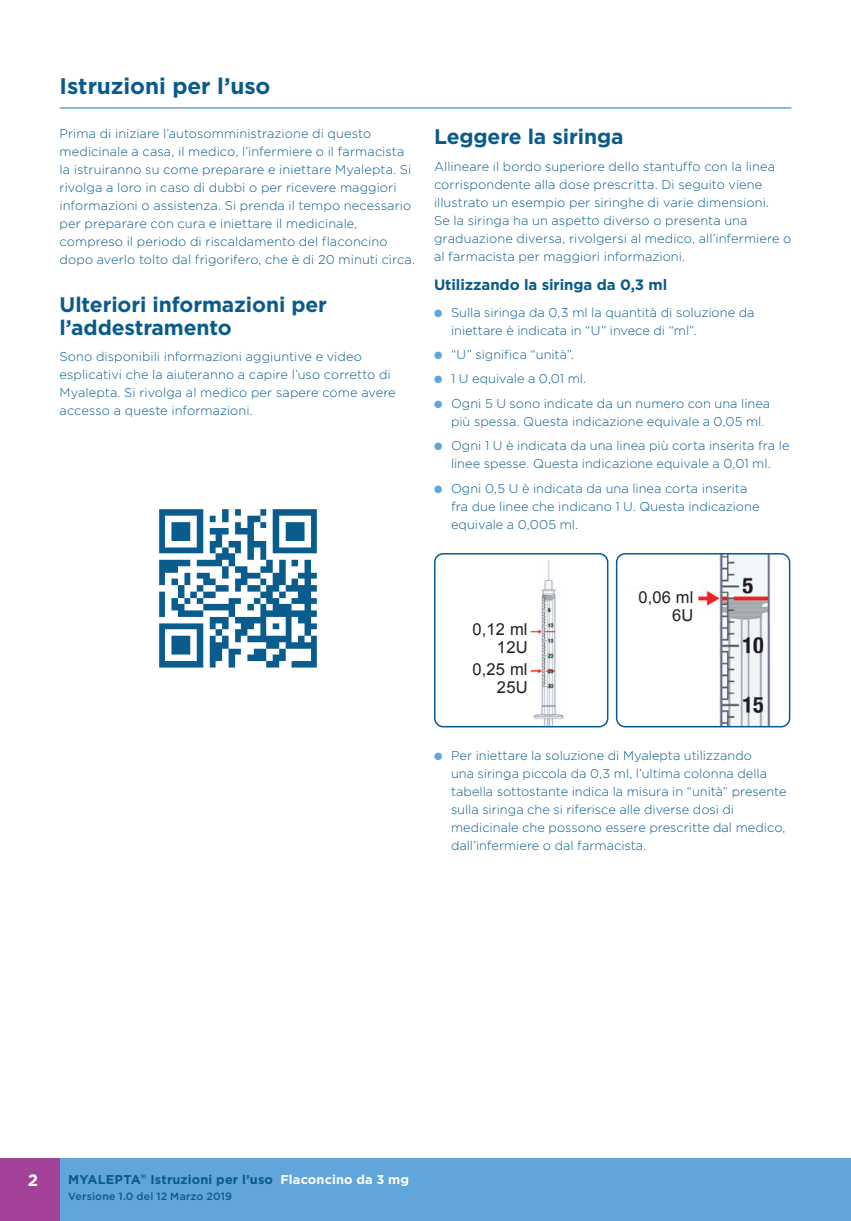
<style>
.page{position:relative;width:851px;height:1221px;background:#fff}
.page>*{position:absolute;margin:0;border:0;box-sizing:border-box;transform-origin:0 0}
.Heading{font:700 22.5px "Gotham";color:#085b8b}
.Subhead{font:700 21px/22.5px "Gotham";letter-spacing:-.005em;color:#085b8b}
._2nd_subhead{font:16.5px "Arial";letter-spacing:.01em;color:#231f20}
.t1{font:700 16.5px "Gotham";color:#fff}
._2nd_subhead-2{font:700 15px "Gotham";letter-spacing:-.005em;color:#085b8b}
.t2{font:300 12.75px/18px "Gotham";letter-spacing:.005em;color:#085b8b}
.t3{font:700 12.75px "Gotham";letter-spacing:.015em;color:#085b8b}
.t4{font:500 10.5px "Gotham";letter-spacing:.02em;color:#085b8b}
.s1{color:#61a6da}
.s2{color:#fff}
</style>
<div class="page">
<div style="left:0;top:1158px;width:850px;height:62px;background:#61a6da"></div>
<div style="left:0;top:1158px;width:60px;height:62px;background:#a34198"></div>
<hr style="left:60px;top:107px;width:731px;height:2px;background:#61a6da">
<img style="left:434px;top:553px;width:173px;height:173px">
<div style="left:434px;top:553px;width:174px;height:174px;border:2px solid #085b8b;border-radius:9px"></div>
<img style="left:618px;top:553px;width:171px;height:173px">
<div style="left:615px;top:553px;width:175px;height:174px;border:2px solid #085b8b;border-radius:9px"></div>
<div style="left:451px;top:620px;width:78px;height:92px;background:#fff"></div>
<div style="left:622px;top:589px;width:73px;height:41px;background:#fff"></div>
<img style="left:159px;top:509px;width:158px;height:159px">
<p class="Heading" style="left:60px;top:73px;width:212px">Istruzioni per l’uso</p>
<p class="t2" style="left:60px;top:124px;width:357px">Prima di iniziare l’autosomministrazione di questo medicinale a casa, il medico, l’infermiere o il farmacista la istruiranno su come preparare e iniettare Myalepta. Si rivolga a loro in caso di dubbi o per ricevere maggiori informazioni o assistenza. Si prenda il tempo necessario per preparare con cura e iniettare il medicinale, compreso il periodo di riscaldamento del flaconcino dopo averlo tolto dal frigorifero, che è di 20 minuti circa.</p>
<p class="Subhead" style="left:60px;top:293px;width:269px">Ulteriori informazioni per l’addestramento</p>
<p class="t2" style="left:60px;top:347px;width:337px">Sono disponibili informazioni aggiuntive e video esplicativi che la aiuteranno a capire l’uso corretto di Myalepta. Si rivolga al medico per sapere come avere accesso a queste informazioni.</p>
<p class="Subhead" style="left:434px;top:125px;width:191px">Leggere la siringa</p>
<p class="t2" style="left:434px;top:157px;width:359px">Allineare il bordo superiore dello stantuffo con la linea corrispondente alla dose prescritta. Di seguito viene illustrato un esempio per siringhe di varie dimensioni.<br>Se la siringa ha un aspetto diverso o presenta una graduazione diversa, rivolgersi al medico, all’infermiere o al farmacista per maggiori informazioni.</p>
<p class="_2nd_subhead-2" style="left:434px;top:276px;width:235px">Utilizzando la siringa da 0,3 ml</p>
<p class="t2" style="left:451px;top:303px;width:305px;text-indent:-17px"><span class="s1">●</span> Sulla siringa da 0,3 ml la quantità di soluzione da iniettare è indicata in “U” invece di “ml”.</p>
<p class="t2" style="left:434px;top:345px;width:142px"><span class="s1">●</span> “U” significa “unità”.</p>
<p class="t2" style="left:434px;top:370px;width:154px"><span class="s1">●</span> 1 U equivale a 0,01 ml.</p>
<p class="t2" style="left:451px;top:394px;width:321px;text-indent:-17px"><span class="s1">●</span> Ogni 5 U sono indicate da un numero con una linea più spessa. Questa indicazione equivale a 0,05 ml.</p>
<p class="t2" style="left:434px;top:436px;width:357px;text-align:center"><span class="s1">●</span> Ogni 1 U è indicata da una linea più corta inserita fra le linee spesse. Questa indicazione equivale a 0,01 ml.</p>
<p class="t2" style="left:451px;top:479px;width:310px;text-indent:-17px"><span class="s1">●</span> Ogni 0,5 U è indicata da una linea corta inserita fra due linee che indicano 1 U. Questa indicazione equivale a 0,005 ml.</p>
<p class="_2nd_subhead" style="left:472px;top:618px;width:57px">0,12 ml</p>
<p class="_2nd_subhead" style="left:497px;top:636px;width:32px">12U</p>
<p class="_2nd_subhead" style="left:472px;top:658px;width:57px">0,25 ml</p>
<p class="_2nd_subhead" style="left:497px;top:676px;width:32px">25U</p>
<p class="_2nd_subhead" style="left:638px;top:586px;width:57px">0,06 ml</p>
<p class="_2nd_subhead" style="left:672px;top:604px;width:23px">6U</p>
<p class="t2" style="left:451px;top:746px;width:337px;text-indent:-17px"><span class="s1">●</span> Per iniettare la soluzione di Myalepta utilizzando<br>una siringa piccola da 0,3 ml, l’ultima colonna della tabella sottostante indica la misura in “unità” presente sulla siringa che si riferisce alle diverse dosi di medicinale che possono essere prescritte dal medico, dall’infermiere o dal farmacista.</p>
<p class="t1" style="left:28px;top:1170px;width:12px">2</p>
<p class="t3" style="left:68px;top:1171px;width:342px">MYALEPTA<sup>®</sup> Istruzioni per l’uso <span class="s2">Flaconcino da 3 mg</span></p>
<p class="t4" style="left:68px;top:1189px;width:165px">Versione 1.0 del 12 Marzo 2019</p>
</div>
